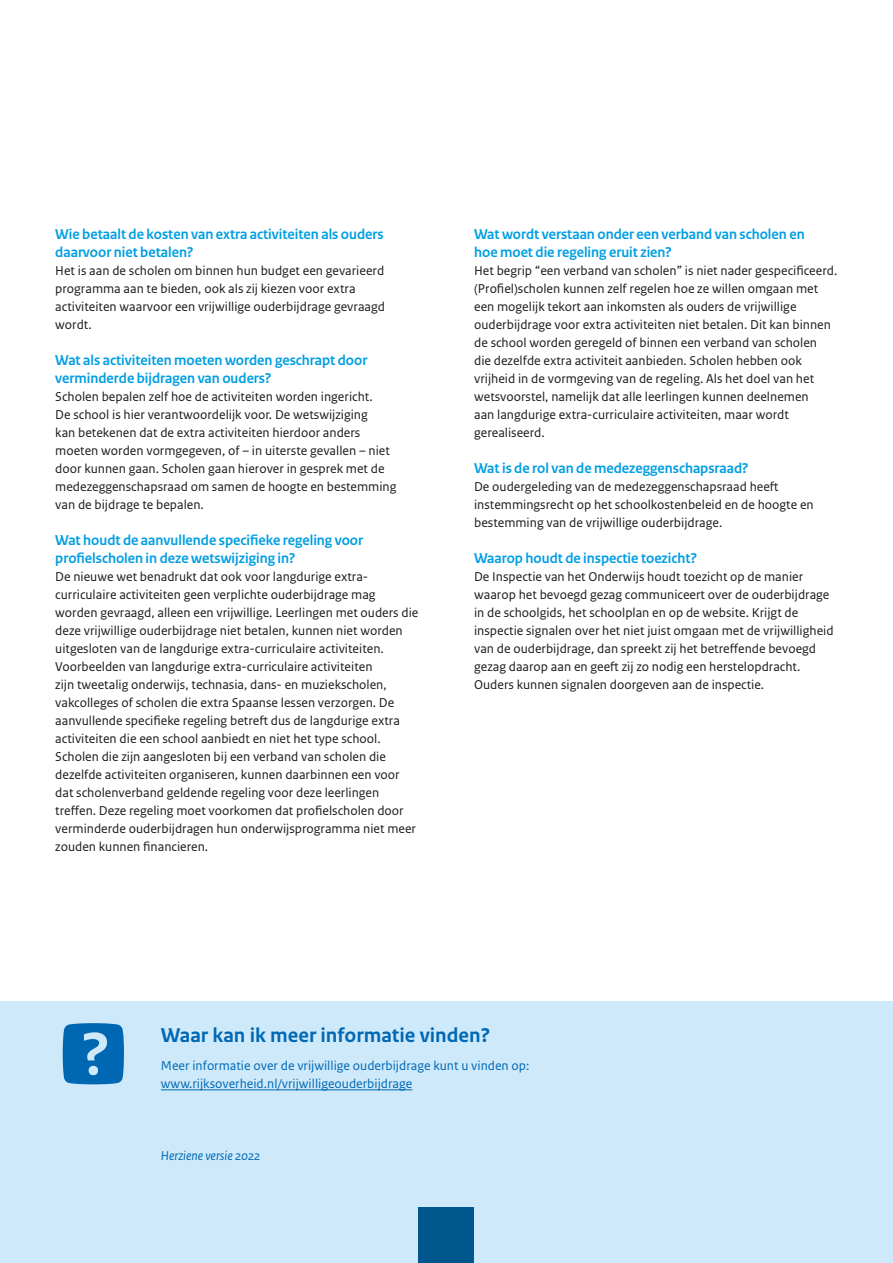
<style>
.page{position:relative;width:893px;height:1263px;background:#fff}
.page>*{position:absolute;margin:0;border:0;box-sizing:border-box;transform-origin:0 0}
.H2_v3{font:700 21px "Rijksoverheid Sans Text";color:#0068b3}
.H3_v2{font:700 15px/18px "Rijksoverheid Sans Heading";color:#009ee3}
.Broodtekst__ruimte_n{font:13.5px/18px "Rijksoverheid Sans Text";color:#1a1a18}
.Broodtekst{font:13.5px/18px "Rijksoverheid Sans Text";color:#1a1a18}
.Broodtekst__blauw_ta{font:13.5px "Rijksoverheid Sans Text";color:#0068b3}
.Broodtekst__blauw_ta-2{font:italic 13.5px "Rijksoverheid Sans Text";color:#0068b3}
</style>
<div class="page">
<div style="left:0;top:1001px;width:893px;height:262px;background:#cde9fa"></div>
<div style="left:419px;top:1208px;width:55px;height:55px;background:#00578e"></div>
<svg style="left:63px;top:1023px;width:61px;height:61px;background:#1e7abd"></svg>
<hr style="left:161px;top:1089px;width:251px;height:1px;background:#0068b3">
<h3 class="H3_v2" style="left:55px;top:226px;width:330px">Wie betaalt de kosten van extra activiteiten als ouders daarvoor niet betalen?</h3>
<p class="Broodtekst__ruimte_n" style="left:55px;top:262px;width:331px">Het is aan de scholen om binnen hun budget een gevarieerd programma aan te bieden, ook als zij kiezen voor extra activiteiten waarvoor een vrijwillige ouderbijdrage gevraagd wordt.</p>
<h3 class="H3_v2" style="left:55px;top:352px;width:314px">Wat als activiteiten moeten worden geschrapt door verminderde bijdragen van ouders?</h3>
<p class="Broodtekst__ruimte_n" style="left:55px;top:388px;width:343px">Scholen bepalen zelf hoe de activiteiten worden ingericht.<br>De school is hier verantwoordelijk voor. De wetswijziging<br>kan betekenen dat de extra activiteiten hierdoor anders moeten worden vormgegeven, of – in uiterste gevallen – niet door kunnen gaan. Scholen gaan hierover in gesprek met de medezeggenschapsraad om samen de hoogte en bestemming van de bijdrage te bepalen.</p>
<h3 class="H3_v2" style="left:55px;top:532px;width:309px">Wat houdt de aanvullende specifieke regeling voor profielscholen in deze wetswijziging in?</h3>
<p class="Broodtekst" style="left:55px;top:568px;width:365px">De nieuwe wet benadrukt dat ook voor langdurige extra&shy;curriculaire activiteiten geen verplichte ouderbijdrage mag worden gevraagd, alleen een vrijwillige. Leerlingen met ouders die deze vrijwillige ouderbijdrage niet betalen, kunnen niet worden uitgesloten van de langdurige extra-curriculaire activiteiten.<br>Voorbeelden van langdurige extra-curriculaire activiteiten<br>zijn tweetalig onderwijs, technasia, dans- en muziekscholen, vakcolleges of scholen die extra Spaanse lessen verzorgen. De aanvullende specifieke regeling betreft dus de langdurige extra activiteiten die een school aanbiedt en niet het type school.</p>
<p class="Broodtekst" style="left:55px;top:748px;width:362px">Scholen die zijn aangesloten bij een verband van scholen die dezelfde activiteiten organiseren, kunnen daarbinnen een voor dat scholenverband geldende regeling voor deze leerlingen treffen. Deze regeling moet voorkomen dat profielscholen door verminderde ouderbijdragen hun onderwijsprogramma niet meer zouden kunnen financieren.</p>
<h3 class="H3_v2" style="left:474px;top:226px;width:332px">Wat wordt verstaan onder een verband van scholen en hoe moet die regeling eruit zien?</h3>
<p class="Broodtekst__ruimte_n" style="left:474px;top:262px;width:365px">Het begrip “een verband van scholen” is niet nader gespecificeerd. (Profiel)scholen kunnen zelf regelen hoe ze willen omgaan met een mogelijk tekort aan inkomsten als ouders de vrijwillige ouderbijdrage voor extra activiteiten niet betalen. Dit kan binnen de school worden geregeld of binnen een verband van scholen die dezelfde extra activiteit aanbieden. Scholen hebben ook vrijheid in de vormgeving van de regeling. Als het doel van het wetsvoorstel, namelijk dat alle leerlingen kunnen deelnemen<br>aan langdurige extra-curriculaire activiteiten, maar wordt gerealiseerd.</p>
<h3 class="H3_v2" style="left:474px;top:460px;width:276px">Wat is de rol van de medezeggenschapsraad?</h3>
<p class="Broodtekst__ruimte_n" style="left:474px;top:478px;width:341px">De oudergeleding van de medezeggenschapsraad heeft instemmingsrecht op het schoolkostenbeleid en de hoogte en bestemming van de vrijwillige ouderbijdrage.</p>
<h3 class="H3_v2" style="left:474px;top:550px;width:224px">Waarop houdt de inspectie toezicht?</h3>
<p class="Broodtekst__ruimte_n" style="left:474px;top:568px;width:361px">De Inspectie van het Onderwijs houdt toezicht op de manier waarop het bevoegd gezag communiceert over de ouderbijdrage in de schoolgids, het schoolplan en op de website. Krijgt de inspectie signalen over het niet juist omgaan met de vrijwilligheid van de ouderbijdrage, dan spreekt zij het betreffende bevoegd gezag daarop aan en geeft zij zo nodig een herstelopdracht.<br>Ouders kunnen signalen doorgeven aan de inspectie.</p>
<h2 class="H2_v3" style="left:161px;top:1023px;width:331px">Waar kan ik meer informatie vinden?</h2>
<p class="Broodtekst__blauw_ta" style="left:161px;top:1058px;width:370px">Meer informatie over de vrijwillige ouderbijdrage kunt u vinden op:</p>
<p class="Broodtekst__blauw_ta" style="left:161px;top:1076px;width:253px">www.rijksoverheid.nl/vrijwilligeouderbijdrage</p>
<p class="Broodtekst__blauw_ta-2" style="left:161px;top:1148px;width:101px">Herziene versie 2022</p>
</div>
